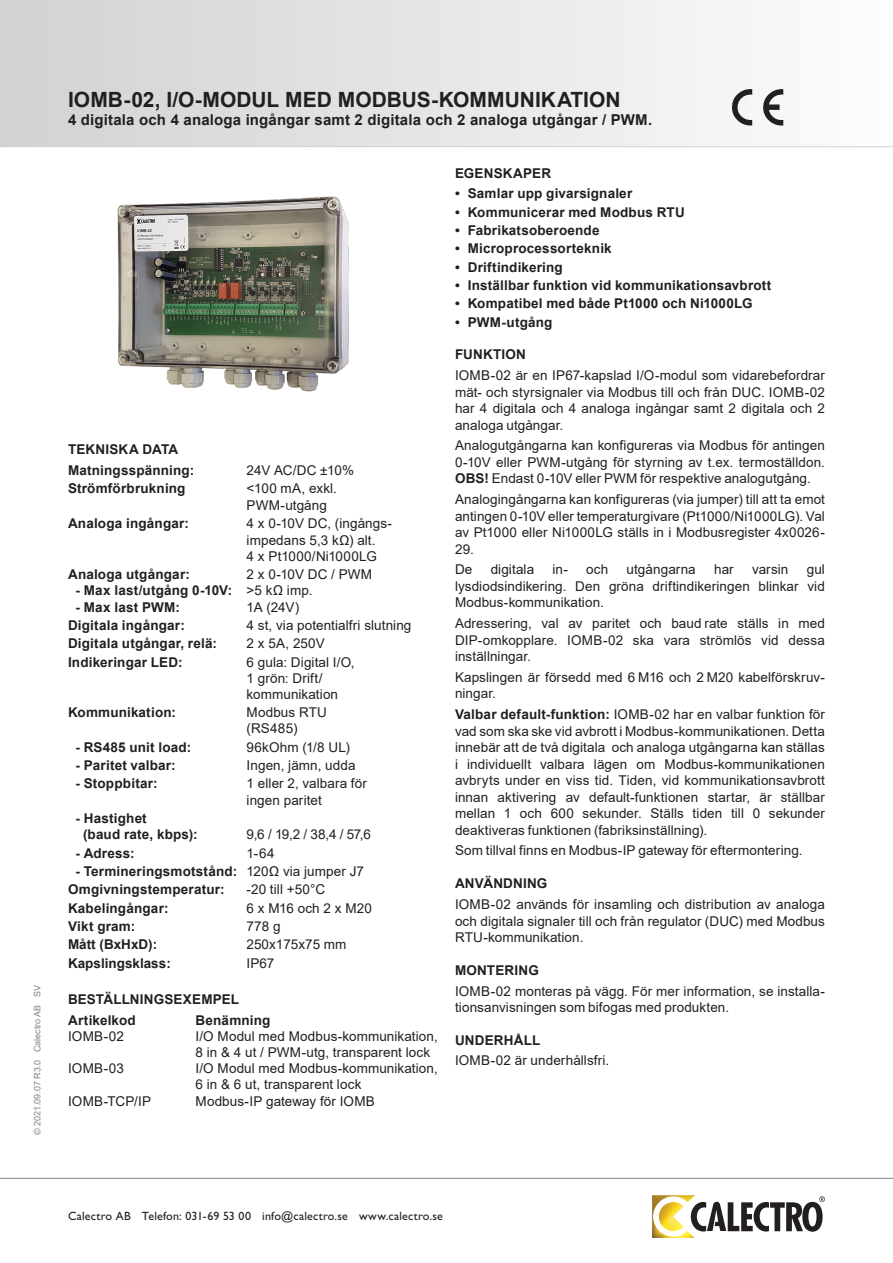
<style>
.page{position:relative;width:893px;height:1263px;background:#fff}
.page>*{position:absolute;margin:0;border:0;box-sizing:border-box;transform-origin:0 0}
.t1{font:700 21px "Arial";color:#231f20}
.data_underrubrik{font:700 15px "Arial";letter-spacing:.01em;color:#231f20}
.data_bröd{font:13.5px/16.5px "Arial";letter-spacing:.005em;color:#231f20}
.data_bröd-2{font:700 13.5px/16.2px "Arial";letter-spacing:.015em;color:#231f20}
.data_fet{font:700 13.5px "Arial";letter-spacing:.015em;color:#231f20}
.t2{font:12px "Gill Sans Std";letter-spacing:.015em;color:#231f20}
.t3{font:9px "Arial";color:#808285}
.s1{font-weight:400}
.s2{font-weight:700}
</style>
<div class="page">
<div style="left:0;top:0;width:893px;height:147px;background:linear-gradient(to right,#d0d1d4,#fcfdfd)"></div>
<hr style="left:0;top:146px;width:893px;height:1px;background:#d1d2d4">
<svg style="left:731px;top:89px;width:21px;height:37px"></svg>
<svg style="left:762px;top:89px;width:21px;height:37px"></svg>
<hr style="left:0;top:1178px;width:893px;height:1px;background:#808285">
<svg style="left:697px;top:1196px;width:128px;height:36px"></svg>
<img style="left:652px;top:1195px;width:45px;height:43px">
<img style="left:117px;top:196px;width:232px;height:196px">
<p class="t3" style="left:31px;top:1135px;width:152px;rotate:-90deg">© 2021.09.07 R3.0 Calectro AB SV</p>
<p class="t1" style="left:68px;top:85px;width:554px">IOMB-02, I/O-MODUL MED MODBUS-KOMMUNIKATION</p>
<p class="data_underrubrik" style="left:68px;top:109px;width:586px">4 digitala och 4 analoga ingångar samt 2 digitala och 2 analoga utgångar / PWM.</p>
<p class="data_bröd-2" style="left:68px;top:441px;width:112px">TEKNISKA DATA</p>
<p class="data_bröd-2" style="left:68px;top:462px;width:128px">Matningsspänning:</p>
<p class="data_bröd" style="left:247px;top:462px;width:109px">24V AC/DC ±10%</p>
<p class="data_bröd-2" style="left:68px;top:481px;width:119px">Strömförbrukning</p>
<p class="data_bröd" style="left:247px;top:480px;width:92px">&lt;100 mA, exkl.<br>PWM-utgång</p>
<p class="data_bröd-2" style="left:68px;top:515px;width:123px">Analoga ingångar:</p>
<p class="data_bröd" style="left:247px;top:515px;width:147px">4 x 0-10V DC, (ingångs&shy;impedans 5,3 kΩ) alt.<br>4 x Pt1000/Ni1000LG</p>
<p class="data_bröd-2" style="left:68px;top:566px;width:123px">Analoga utgångar:</p>
<p class="data_bröd" style="left:247px;top:566px;width:127px">2 x 0-10V DC / PWM</p>
<p class="data_bröd-2" style="left:76px;top:583px;width:238px">- Max last/utgång 0-10V: <span class="s1">&gt;5 kΩ imp.</span></p>
<p class="data_bröd-2" style="left:76px;top:599px;width:106px">- Max last PWM:</p>
<p class="data_bröd" style="left:247px;top:598px;width:54px">1A (24V)</p>
<p class="data_bröd-2" style="left:68px;top:617px;width:118px">Digitala ingångar:</p>
<p class="data_bröd" style="left:247px;top:617px;width:166px">4 st, via potentialfri slutning</p>
<p class="data_bröd-2" style="left:68px;top:635px;width:150px">Digitala utgångar, relä:</p>
<p class="data_bröd" style="left:247px;top:635px;width:80px">2 x 5A, 250V</p>
<p class="data_bröd-2" style="left:68px;top:654px;width:116px">Indikeringar LED:</p>
<p class="data_bröd" style="left:247px;top:654px;width:110px">6 gula: Digital I/O,<br>1 grön: Drift/ kommunikation</p>
<p class="data_bröd-2" style="left:68px;top:705px;width:109px">Kommunikation:</p>
<p class="data_bröd" style="left:247px;top:704px;width:82px">Modbus RTU (RS485)</p>
<p class="data_bröd-2" style="left:76px;top:739px;width:117px">- RS485 unit load:</p>
<p class="data_bröd" style="left:247px;top:739px;width:105px">96kOhm (1/8 UL)</p>
<p class="data_bröd-2" style="left:76px;top:757px;width:102px">- Paritet valbar:</p>
<p class="data_bröd" style="left:247px;top:757px;width:110px">Ingen, jämn, udda</p>
<p class="data_bröd-2" style="left:76px;top:776px;width:84px">- Stoppbitar:</p>
<p class="data_bröd" style="left:247px;top:775px;width:122px">1 eller 2, valbara för ingen paritet</p>
<p class="data_bröd-2" style="left:83px;top:810px;width:116px;text-indent:-8px">- Hastighet<br>(baud rate, kbps):</p>
<p class="data_bröd" style="left:247px;top:826px;width:126px">9,6 / 19,2 / 38,4 / 57,6</p>
<p class="data_bröd-2" style="left:76px;top:845px;width:61px">- Adress:</p>
<p class="data_bröd" style="left:247px;top:844px;width:29px">1-64</p>
<p class="data_bröd-2" style="left:76px;top:863px;width:290px">- Termineringsmotstånd: <span class="s1">120Ω via jumper J7</span></p>
<p class="data_bröd-2" style="left:68px;top:881px;width:158px">Omgivningstemperatur:</p>
<p class="data_bröd" style="left:247px;top:881px;width:80px">-20 till +50°C</p>
<p class="data_bröd-2" style="left:68px;top:900px;width:102px">Kabelingångar:</p>
<p class="data_bröd" style="left:247px;top:899px;width:127px">6 x M16 och 2 x M20</p>
<p class="data_bröd-2" style="left:68px;top:918px;width:69px">Vikt gram:</p>
<p class="data_bröd" style="left:247px;top:918px;width:35px">778 g</p>
<p class="data_bröd-2" style="left:68px;top:936px;width:91px">Mått (BxHxD):</p>
<p class="data_bröd" style="left:247px;top:936px;width:101px">250x175x75 mm</p>
<p class="data_bröd-2" style="left:68px;top:955px;width:104px">Kapslingsklass:</p>
<p class="data_bröd" style="left:247px;top:954px;width:29px">IP67</p>
<p class="data_bröd-2" style="left:68px;top:991px;width:173px">BESTÄLLNINGSEXEMPEL</p>
<p class="data_bröd-2" style="left:68px;top:1012px;width:69px">Artikelkod</p>
<p class="data_bröd-2" style="left:196px;top:1012px;width:76px">Benämning</p>
<p class="data_bröd" style="left:68px;top:1028px;width:58px">IOMB-02</p>
<p class="data_bröd" style="left:196px;top:1028px;width:244px">I/O Modul med Modbus-kommunikation,<br>8 in &amp; 4 ut / PWM-utg, transparent lock</p>
<p class="data_bröd" style="left:68px;top:1060px;width:58px">IOMB-03</p>
<p class="data_bröd" style="left:196px;top:1060px;width:244px">I/O Modul med Modbus-kommunikation,<br>6 in &amp; 6 ut, transparent lock</p>
<p class="data_bröd" style="left:68px;top:1092px;width:85px">IOMB-TCP/IP</p>
<p class="data_bröd" style="left:196px;top:1092px;width:181px">Modbus-IP gateway för IOMB</p>
<p class="data_bröd-2" style="left:455px;top:165px;width:98px">EGENSKAPER</p>
<p class="data_bröd-2" style="left:455px;top:186px;width:179px">• Samlar upp givarsignaler</p>
<p class="data_bröd-2" style="left:455px;top:204px;width:231px">• Kommunicerar med Modbus RTU</p>
<p class="data_bröd-2" style="left:455px;top:222px;width:146px">• Fabrikatsoberoende</p>
<p class="data_bröd-2" style="left:455px;top:241px;width:158px">• Microprocessorteknik</p>
<p class="data_bröd-2" style="left:455px;top:259px;width:109px">• Driftindikering</p>
<p class="data_bröd-2" style="left:455px;top:277px;width:318px">• Inställbar funktion vid kommunikationsavbrott</p>
<p class="data_bröd-2" style="left:455px;top:295px;width:299px">• Kompatibel med både Pt1000 och Ni1000LG</p>
<p class="data_bröd-2" style="left:455px;top:314px;width:99px">• PWM-utgång</p>
<p class="data_fet" style="left:455px;top:345px;width:73px">FUNKTION</p>
<p class="data_bröd" style="left:455px;top:367px;width:371px;text-align:justify">IOMB-02 är en IP67-kapslad I/O-modul som vidarebefordrar mät- och styrsignaler via Modbus till och från DUC. IOMB-02 har 4 digitala och 4 analoga ingångar samt 2 digitala och 2 analoga utgångar.</p>
<p class="data_bröd" style="left:455px;top:437px;width:371px;text-align:justify">Analogutgångarna kan konfigureras via Modbus för antingen 0-10V eller PWM-utgång för styrning av t.ex. termoställdon.<br><span class="s2">OBS!</span> Endast 0-10V eller PWM för respektive analogutgång.</p>
<p class="data_bröd" style="left:455px;top:491px;width:371px;text-align:justify">Analogingångarna kan konfigureras (via jumper) till att ta emot antingen 0-10V eller temperaturgivare (Pt1000/Ni1000LG). Val av Pt1000 eller Ni1000LG ställs in i Modbusregister 4x0026- 29.</p>
<p class="data_bröd" style="left:455px;top:561px;width:19px">De</p>
<p class="data_bröd" style="left:491px;top:561px;width:45px">digitala</p>
<p class="data_bröd" style="left:552px;top:561px;width:17px">in-</p>
<p class="data_bröd" style="left:586px;top:561px;width:24px">och</p>
<p class="data_bröd" style="left:627px;top:561px;width:71px">utgångarna</p>
<p class="data_bröd" style="left:714px;top:561px;width:21px">har</p>
<p class="data_bröd" style="left:752px;top:561px;width:38px">varsin</p>
<p class="data_bröd" style="left:455px;top:561px;width:371px;text-align:justify;text-indent:352px">gul lysdiodsindikering. Den gröna driftindikeringen blinkar vid Modbus-kommunikation.</p>
<p class="data_bröd" style="left:455px;top:615px;width:371px;text-align:justify">Adressering, val av paritet och baud rate ställs in med DIP-omkopplare. IOMB-02 ska vara strömlös vid dessa inställningar.</p>
<p class="data_bröd" style="left:455px;top:669px;width:371px">Kapslingen är försedd med 6 M16 och 2 M20 kabelförskruv&shy;ningar.</p>
<p class="data_bröd" style="left:455px;top:706px;width:371px;text-align:justify"><span class="s2">Valbar default-funktion:</span> IOMB-02 har en valbar funktion för vad som ska ske vid avbrott i Modbus-kommunikationen. Detta innebär att de två digitala och analoga utgångarna kan ställas i individuellt valbara lägen om Modbus-kommunikationen avbryts under en viss tid. Tiden, vid kommunikationsavbrott innan aktivering av default-funktionen startar, är ställbar mellan 1 och 600 sekunder. Ställs tiden till 0 sekunder deaktiveras funktionen (fabriksinställning).</p>
<p class="data_bröd" style="left:455px;top:842px;width:349px">Som tillval finns en Modbus-IP gateway för eftermontering.</p>
<p class="data_bröd-2" style="left:455px;top:876px;width:94px">ANVÄNDNING</p>
<p class="data_bröd" style="left:455px;top:896px;width:371px;text-align:justify">IOMB-02 används för insamling och distribution av analoga och digitala signaler till och från regulator (DUC) med Modbus RTU-kommunikation.</p>
<p class="data_fet" style="left:455px;top:960px;width:85px">MONTERING</p>
<p class="data_bröd" style="left:455px;top:982px;width:371px">IOMB-02 monteras på vägg. För mer information, se installa&shy;tionsanvisningen som bifogas med produkten.</p>
<p class="data_bröd-2" style="left:455px;top:1032px;width:87px">UNDERHÅLL</p>
<p class="data_bröd" style="left:455px;top:1052px;width:156px">IOMB-02 är underhållsfri.</p>
<p class="t2" style="left:68px;top:1209px;width:376px">Calectro AB Telefon: 031-69 53 00 info@calectro.se www.calectro.se</p>
</div>
